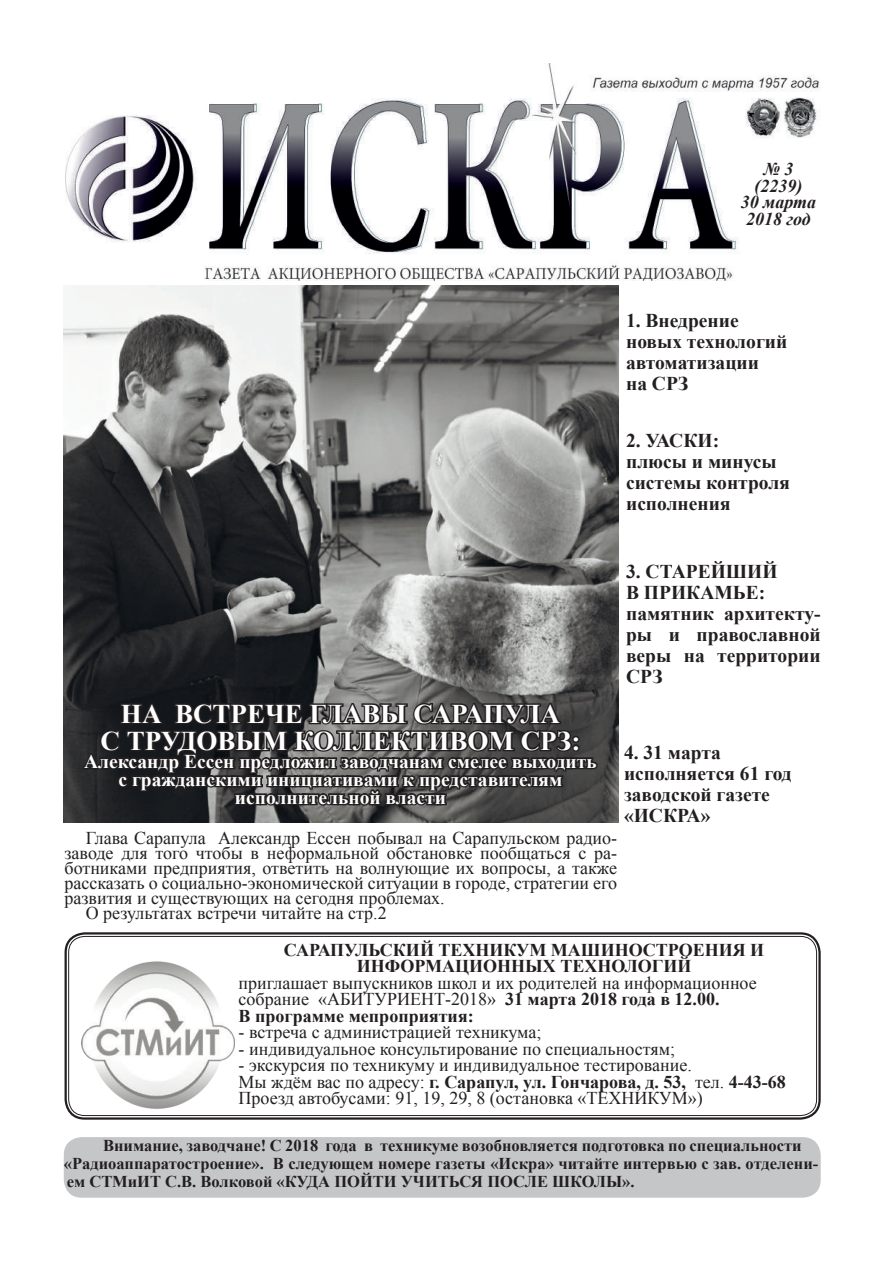
<style>
.page{position:relative;width:893px;height:1263px;background:#fff}
.page>*{position:absolute;margin:0;border:0;box-sizing:border-box;transform-origin:0 0}
.t1{font:700 27px/27px "Times New Roman";color:#fff;text-align:center}
.t2{font:700 19.5px/21px "Times New Roman";color:#231f20}
.t3{font:700 19.5px/18px "Times New Roman";color:#fff;text-align:center}
.t4{font:18px/16.5px "Times New Roman";color:#231f20}
.t5{font:700 18px/16.5px "Times New Roman";color:#231f20;text-align:center}
.t6{font:italic 700 18px/16.5px "Times New Roman";color:#231f20;text-align:center}
.t7{font:700 16.5px/18px "Times New Roman";color:#231f20}
.s1{font-weight:700}
</style>
<div class="page">
<img style="left:64px;top:285px;width:555px;height:538px">
<img style="left:82px;top:961px;width:152px;height:156px">
<div style="left:65px;top:932px;width:756px;height:188px;border:2px solid #231f20;border-radius:19px"></div>
<div style="left:68px;top:936px;width:749px;height:180px;border:1px solid #231f20;border-radius:16px"></div>
<div style="left:64px;top:1137px;width:757px;height:61px;background:#c5c6c8;border-radius:18px"></div>
<svg style="left:81px;top:683px;width:519px;height:140px;background:#383838"></svg>
<img style="left:65px;top:64px;width:755px;height:217px">
<p class="t6" style="left:741px;top:161px;width:77px">№ 3 (2239)<br>30 марта<br>2018 год</p>
<p class="t2" style="left:626px;top:310px;width:163px">1. Внедрение новых технологий автоматизации<br>на СРЗ</p>
<p class="t2" style="left:626px;top:429px;width:165px">2. УАСКИ:<br>плюсы и минусы системы контроля исполнения</p>
<p class="t2" style="left:626px;top:560px;width:196px">3. СТАРЕЙШИЙ<br>В ПРИКАМЬЕ: памятник архитекту&shy;ры и православной веры на территории<br>СРЗ</p>
<h1 class="t1" style="left:101px;top:699px;width:481px">НА ВСТРЕЧЕ ГЛАВЫ САРАПУЛА<br>С ТРУДОВЫМ КОЛЛЕКТИВОМ СРЗ:</h1>
<p class="t3" style="left:84px;top:752px;width:514px">Александр Ессен предложил заводчанам смелее выходить с гражданскими инициативами к представителям исполнительной власти</p>
<p class="t4" style="left:86px;top:829px;width:533px">Глава Сарапула Александр Ессен побывал на Сарапульском радио-</p>
<p class="t4" style="left:65px;top:844px;width:554px">заводе для того чтобы в неформальной обстановке пообщаться с ра-</p>
<p class="t4" style="left:65px;top:859px;width:554px">ботниками предприятия, ответить на волнующие их вопросы, а также</p>
<p class="t4" style="left:65px;top:874px;width:554px">рассказать о социально-экономической ситуации в городе, стратегии его</p>
<p class="t4" style="left:65px;top:889px;width:382px">развития и существующих на сегодня проблемах.</p>
<p class="t4" style="left:86px;top:904px;width:302px">О результатах встречи читайте на стр.2</p>
<p class="t2" style="left:624px;top:742px;width:169px">4. 31 марта исполняется 61 год заводской газете «ИСКРА»</p>
<p class="t5" style="left:284px;top:941px;width:482px">САРАПУЛЬСКИЙ ТЕХНИКУМ МАШИНОСТРОЕНИЯ И<br>ИНФОРМАЦИОННЫХ ТЕХНОЛОГИЙ</p>
<p class="t4" style="left:239px;top:974px;width:520px">приглашает выпускников школ и их родителей на информационное собрание «АБИТУРИЕНТ-2018» <span class="s1">31 марта 2018 года в 12.00.<br>В программе мепроприятия:</span></p>
<p class="t4" style="left:239px;top:1023px;width:304px">- встреча с администрацией техникума;</p>
<p class="t4" style="left:239px;top:1040px;width:438px">- индивидуальное консультирование по специальностям;</p>
<p class="t4" style="left:239px;top:1056px;width:549px">- экскурсия по техникуму и индивидуальное тестирование.<br>Мы ждём вас по адресу: <span class="s1">г. Сарапул, ул. Гончарова, д. 53,</span> тел. <span class="s1">4-43-68<br></span>Проезд автобусами: 91, 19, 29, 8 (остановка «ТЕХНИКУМ»)</p>
<p class="t7" style="left:64px;top:1136px;width:756px;text-indent:39px">Внимание, заводчане! С 2018 года в техникуме возобновляется подготовка по специальности «Радиоаппаратостроение». В следующем номере газеты «Искра» читайте интервью с зав. отделени&shy;ем СТМиИТ С.В. Волковой «КУДА ПОЙТИ УЧИТЬСЯ ПОСЛЕ ШКОЛЫ».</p>
</div>
